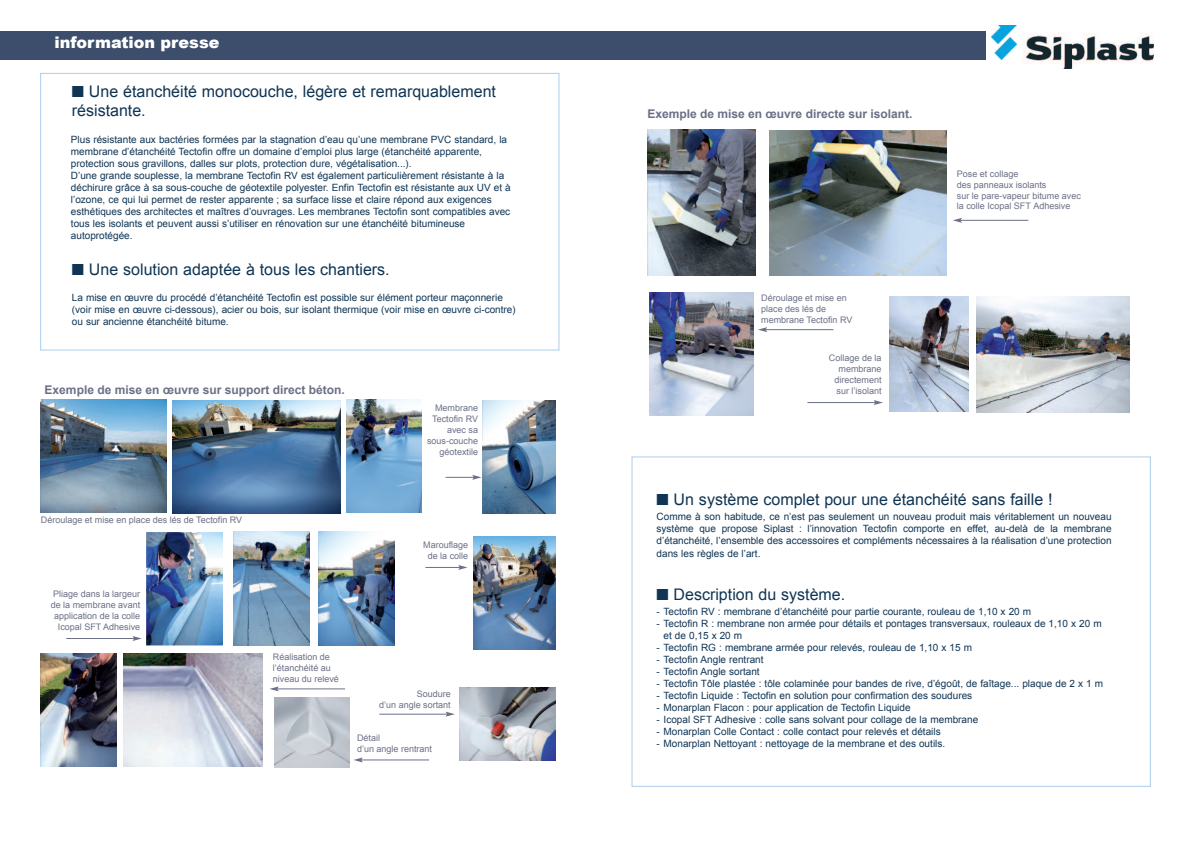
<style>
.page{position:relative;width:1191px;height:842px;background:#fff}
.page>*{position:absolute;margin:0;border:0;box-sizing:border-box;transform-origin:0 0}
.t1{font:16px/18.7px "Arial";color:#103554}
.t2{font:900 16px "Arial";color:#fff}
.t3{font:700 12px "Arial";color:#6b7086}
.t4{font:10px/12px "Arial";color:#103554}
.t5{font:9px/11px "Arial";color:#6b7086;text-align:right}
</style>
<div class="page">
<div style="left:40px;top:73px;width:519px;height:277px;border:1px solid #abceec"></div>
<div style="left:0;top:31px;width:987px;height:29px;background:#3c4e6b"></div>
<img style="left:41px;top:400px;width:126px;height:112px">
<img style="left:459px;top:688px;width:96px;height:72px">
<div style="left:122px;top:648px;width:141px;height:118px;background:linear-gradient(to right,#fff,#fff)"></div>
<img style="left:123px;top:654px;width:140px;height:112px">
<img style="left:173px;top:401px;width:168px;height:112px">
<img style="left:347px;top:399px;width:75px;height:114px">
<img style="left:483px;top:400px;width:72px;height:114px">
<img style="left:146px;top:532px;width:76px;height:113px">
<img style="left:233px;top:532px;width:76px;height:113px">
<img style="left:318px;top:532px;width:76px;height:113px">
<img style="left:473px;top:536px;width:82px;height:114px">
<svg style="left:40px;top:653px;width:83px;height:113px"></svg>
<img style="left:41px;top:653px;width:75px;height:113px">
<img style="left:274px;top:698px;width:76px;height:69px">
<svg style="left:445px;top:475px;width:36px;height:5px"></svg>
<hr style="left:425px;top:567px;width:35px;height:1px;background:#6b7086">
<svg style="left:458px;top:565px;width:9px;height:5px"></svg>
<hr style="left:361px;top:759px;width:68px;height:1px;background:#6b7086">
<svg style="left:354px;top:757px;width:9px;height:5px"></svg>
<hr style="left:66px;top:638px;width:68px;height:1px;background:#6b7086">
<svg style="left:133px;top:636px;width:9px;height:5px"></svg>
<img style="left:648px;top:129px;width:107px;height:147px">
<img style="left:769px;top:130px;width:178px;height:146px">
<img style="left:650px;top:292px;width:104px;height:123px">
<img style="left:890px;top:296px;width:78px;height:115px">
<img style="left:976px;top:297px;width:153px;height:115px">
<hr style="left:765px;top:329px;width:68px;height:1px;background:#6b7086">
<svg style="left:758px;top:327px;width:9px;height:5px"></svg>
<hr style="left:960px;top:220px;width:68px;height:1px;background:#6b7086">
<svg style="left:953px;top:218px;width:9px;height:5px"></svg>
<hr style="left:807px;top:402px;width:68px;height:1px;background:#6b7086">
<svg style="left:873px;top:400px;width:10px;height:5px"></svg>
<hr style="left:277px;top:688px;width:68px;height:1px;background:#6b7086">
<svg style="left:270px;top:686px;width:9px;height:5px"></svg>
<hr style="left:379px;top:714px;width:68px;height:1px;background:#6b7086">
<svg style="left:445px;top:712px;width:10px;height:5px"></svg>
<div style="left:985px;top:18px;width:178px;height:59px;background:#fff"></div>
<img style="left:991px;top:25px;width:162px;height:43px">
<h1 class="t2" style="left:54px;top:31px;width:166px">information presse</h1>
<h1 class="t1" style="left:72px;top:82px;width:425px">■ Une étanchéité monocouche, légère et remarquablement résistante.</h1>
<p class="t4" style="left:71px;top:133px;width:441px">Plus résistante aux bactéries formées par la stagnation d’eau qu’une membrane PVC standard, la membrane d’étanchéité Tectofin offre un domaine d’emploi plus large (étanchéité apparente, protection sous gravillons, dalles sur plots, protection dure, végétalisation...).<br>D’une grande souplesse, la membrane Tectofin RV est également particulièrement résistante à la déchirure grâce à sa sous-couche de géotextile polyester. Enfin Tectofin est résistante aux UV et à l’ozone, ce qui lui permet de rester apparente ; sa surface lisse et claire répond aux exigences esthétiques des architectes et maîtres d’ouvrages. Les membranes Tectofin sont compatibles avec tous les isolants et peuvent aussi s’utiliser en rénovation sur une étanchéité bitumineuse autoprotégée.</p>
<h1 class="t1" style="left:72px;top:260px;width:319px">■ Une solution adaptée à tous les chantiers.</h1>
<p class="t4" style="left:72px;top:292px;width:445px">La mise en œuvre du procédé d’étanchéité Tectofin est possible sur élément porteur maçonnerie (voir mise en œuvre ci-dessous), acier ou bois, sur isolant thermique (voir mise en œuvre ci-contre) ou sur ancienne étanchéité bitume.</p>
<p class="t3" style="left:45px;top:383px;width:302px">Exemple de mise en œuvre sur support direct béton.</p>
<p class="t5" style="left:427px;top:402px;width:53px">Membrane<br>Tectofin RV avec sa sous-couche géotextile</p>
<p class="t5" style="left:41px;top:514px;width:203px">Déroulage et mise en place des lés de Tectofin RV</p>
<p class="t5" style="left:51px;top:589px;width:91px">Pliage dans la largeur de la membrane avant application de la colle<br>Icopal SFT Adhesive</p>
<p class="t5" style="left:423px;top:539px;width:47px;text-align:center">Marouflage de la colle</p>
<p class="t5" style="left:273px;top:652px;width:68px;text-align:left">Réalisation de l’étanchéité au niveau du relevé</p>
<p class="t5" style="left:379px;top:688px;width:73px">Soudure<br>d’un angle sortant</p>
<p class="t5" style="left:357px;top:732px;width:77px;text-align:left">Détail<br>d’un angle rentrant</p>
<p class="t3" style="left:647px;top:107px;width:266px">Exemple de mise en œuvre directe sur isolant.</p>
<p class="t5" style="left:761px;top:292px;width:93px;text-align:left">Déroulage et mise en place des lés de membrane Tectofin RV</p>
<p class="t5" style="left:829px;top:352px;width:54px">Collage de la membrane directement sur l’isolant</p>
<p class="t5" style="left:956px;top:168px;width:126px;text-align:left">Pose et collage<br>des panneaux isolants<br>sur le pare-vapeur bitume avec la colle Icopal SFT Adhesive</p>
<h1 class="t1" style="left:656px;top:490px;width:397px">■ Un système complet pour une étanchéité sans faille !</h1>
<p class="t4" style="left:656px;top:510px;width:456px;text-align:justify">Comme à son habitude, ce n’est pas seulement un nouveau produit mais véritablement un nouveau système que propose Siplast : l’innovation Tectofin comporte en effet, au-delà de la membrane d’étanchéité, l’ensemble des accessoires et compléments nécessaires à la réalisation d’une protection dans les règles de l’art.</p>
<h1 class="t1" style="left:656px;top:585px;width:190px">■ Description du système.</h1>
<p class="t4" style="left:656px;top:605px;width:376px">- Tectofin RV : membrane d’étanchéité pour partie courante, rouleau de 1,10 x 20 m</p>
<p class="t4" style="left:663px;top:617px;width:440px;text-indent:-7px">- Tectofin R : membrane non armée pour détails et pontages transversaux, rouleaux de 1,10 x 20 m et de 0,15 x 20 m</p>
<p class="t4" style="left:656px;top:641px;width:317px">- Tectofin RG : membrane armée pour relevés, rouleau de 1,10 x 15 m</p>
<p class="t4" style="left:656px;top:653px;width:109px">- Tectofin Angle rentrant</p>
<p class="t4" style="left:656px;top:665px;width:105px">- Tectofin Angle sortant</p>
<p class="t4" style="left:656px;top:677px;width:448px">- Tectofin Tôle plastée : tôle colaminée pour bandes de rive, d’égoût, de faîtage... plaque de 2 x 1 m</p>
<p class="t4" style="left:656px;top:689px;width:317px">- Tectofin Liquide : Tectofin en solution pour confirmation des soudures</p>
<p class="t4" style="left:656px;top:701px;width:255px">- Monarplan Flacon : pour application de Tectofin Liquide</p>
<p class="t4" style="left:656px;top:713px;width:323px">- Icopal SFT Adhesive : colle sans solvant pour collage de la membrane</p>
<p class="t4" style="left:656px;top:725px;width:286px">- Monarplan Colle Contact : colle contact pour relevés et détails</p>
<p class="t4" style="left:656px;top:738px;width:290px">- Monarplan Nettoyant : nettoyage de la membrane et des outils.</p>
</div>
